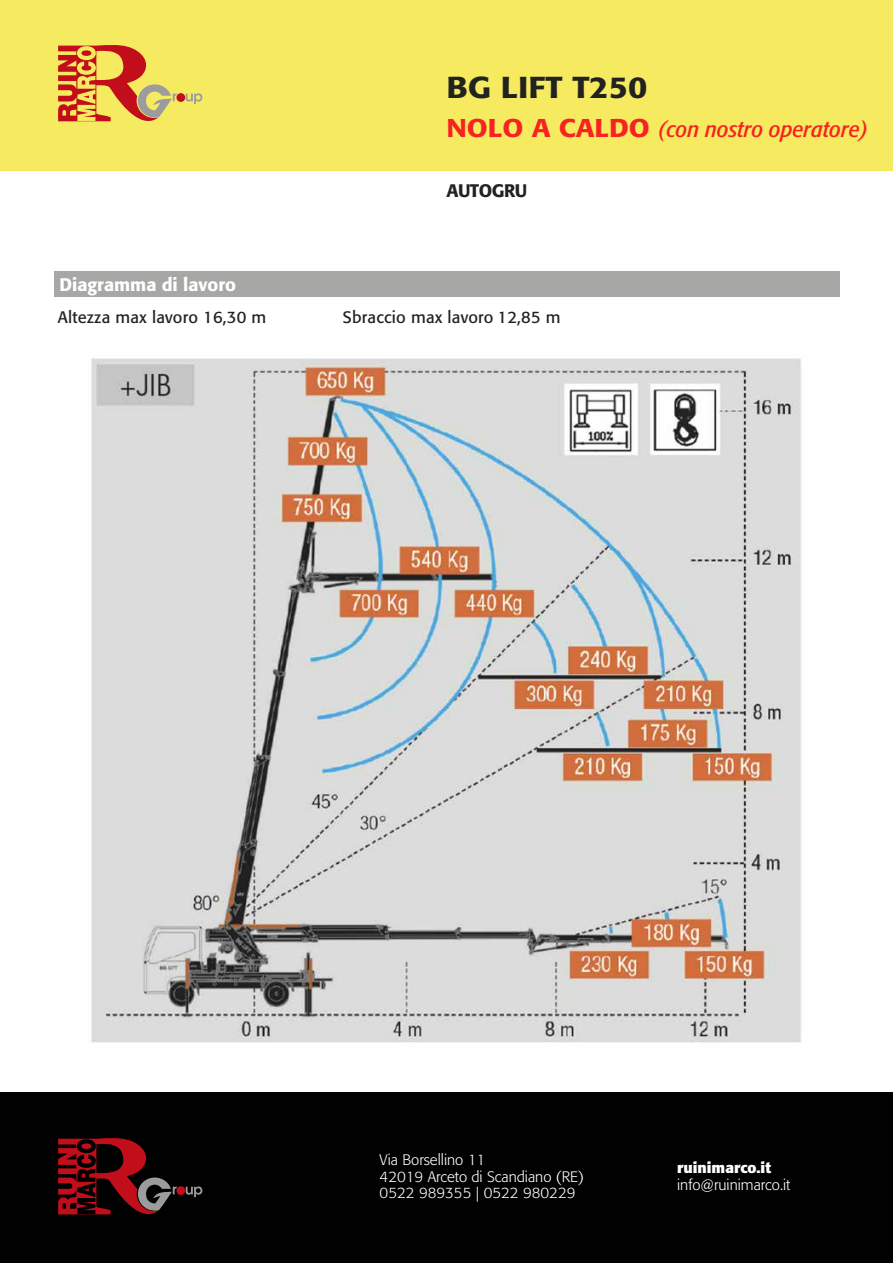
<style>
.page{position:relative;width:893px;height:1263px;background:#fff}
.page>*{position:absolute;margin:0;border:0;box-sizing:border-box;transform-origin:0 0}
.t1{font:500 30px "Formata";color:#222221;scale:1.1 1}
.t2{font:italic condensed 22.5px "Formata";color:#f72221;scale:1.1 1}
.t3{font:500 18px "Formata";color:#fff}
.t4{font:500 18px "Formata";letter-spacing:-.025em;color:#222221}
.t5{font:16.5px "Formata";letter-spacing:.01em;color:#222221}
.t6{font:300 15px/16.5px "Formata";color:#fff}
.t7{font:700 15px "Formata";color:#fff}
.s1{font-weight:500;font-style:normal;font-stretch:normal;font-size:25.5px}
</style>
<div class="page">
<div style="left:54px;top:271px;width:785px;height:26px;background:#a7a7a6"></div>
<div style="left:0;top:0;width:893px;height:170px;background:#f6ea60"></div>
<div style="left:0;top:1093px;width:893px;height:170px;background:#010101"></div>
<svg style="left:186px;top:93px;width:16px;height:11px"></svg>
<div style="left:176px;top:93px;width:9px;height:9px;background:#c10e1a;border-radius:50%"></div>
<svg style="left:58px;top:45px;width:119px;height:77px"></svg>
<svg style="left:186px;top:1186px;width:16px;height:11px"></svg>
<div style="left:176px;top:1186px;width:9px;height:9px;background:#c10e1a;border-radius:50%"></div>
<svg style="left:58px;top:1138px;width:119px;height:77px"></svg>
<img style="left:91px;top:358px;width:711px;height:685px">
<h1 class="t1" style="left:446px;top:68px;width:184px">BG LIFT T250</h1>
<h2 class="t2" style="left:446px;top:115px;width:385px"><span class="s1">NOLO A CALDO</span> (con nostro operatore)</h2>
<p class="t3" style="left:59px;top:274px;width:178px">Diagramma di lavoro</p>
<p class="t4" style="left:446px;top:179px;width:82px">AUTOGRU</p>
<p class="t5" style="left:58px;top:307px;width:210px">Altezza max lavoro 16,30 m</p>
<p class="t5" style="left:343px;top:307px;width:219px">Sbraccio max lavoro 12,85 m</p>
<p class="t6" style="left:380px;top:1152px;width:206px">Via Borsellino 11<br>42019 Arceto di Scandiano (RE)<br>0522 989355 | 0522 980229</p>
<p class="t7" style="left:677px;top:1158px;width:95px">ruinimarco.it</p>
<p class="t6" style="left:677px;top:1176px;width:115px">info@ruinimarco.it</p>
</div>
